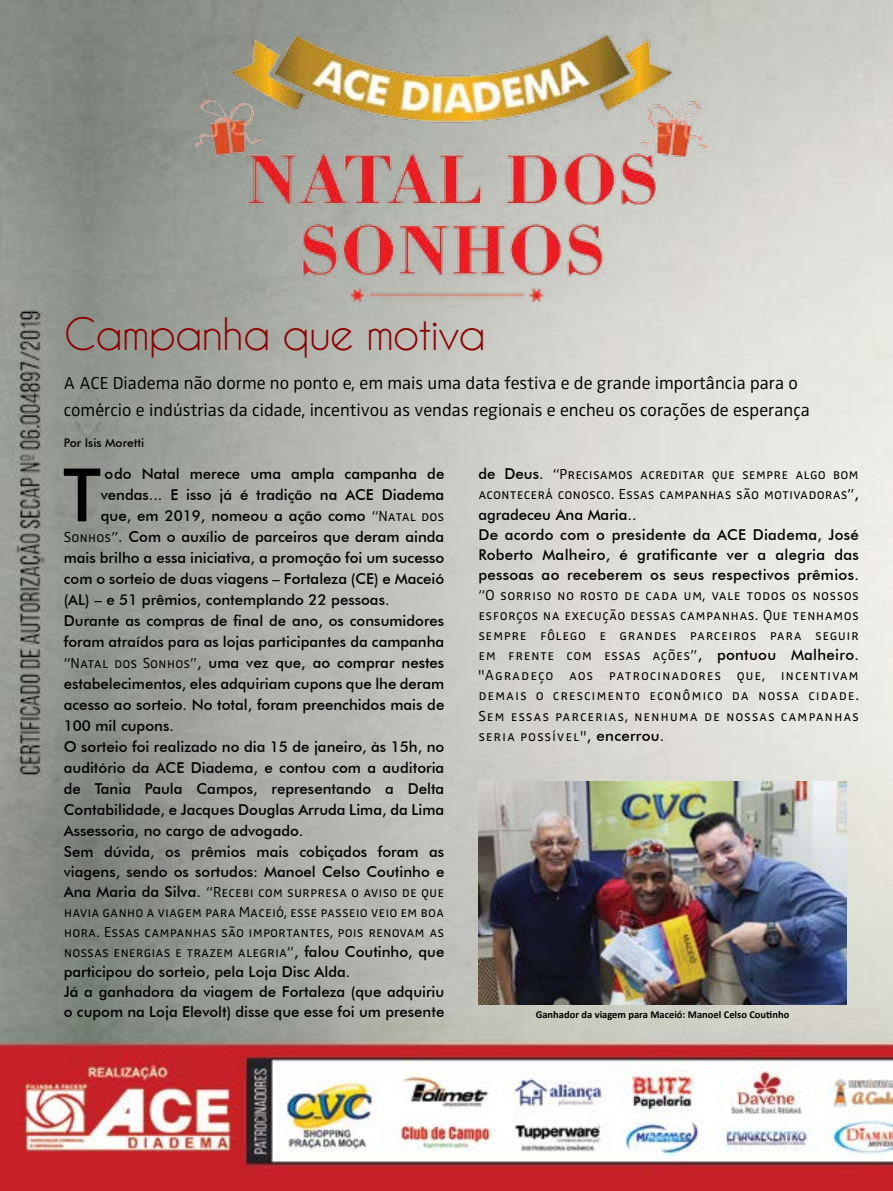
<style>
.page{position:relative;width:893px;height:1191px;background:#fff}
.page>*{position:absolute;margin:0;border:0;box-sizing:border-box;transform-origin:0 0}
.t1{font:500 73.8px "Futura BT";color:#000}
.t2{font:42px "Caviar Dreams";letter-spacing:-.03em;color:#8b0304}
.t3{font:18px/27px "Zwo LF w 3";color:#000}
.t4{font:500 15px/20.1px "Futura BT";color:#000}
.t5{font:15px/20.1px "Zwo LF w 3 SC";color:#000;text-align:justify}
.t6{font:500 15px/20.1px "Futura BT";letter-spacing:.02em;color:#000}
.t7{font:500 12px "Futura BT";color:#000}
.t8{font:700 10.5px "Calibri";color:#000}
.s1{color:#939598}
.s2{font-family:"Zwo LF w 3 SC";font-weight:400}
.s3{font-family:"Futura BT";font-weight:500}
</style>
<div class="page">
<img style="left:0;top:0;width:893px;height:1191px">
<img style="left:195px;top:34px;width:511px;height:267px">
<img style="left:478px;top:781px;width:369px;height:224px">
<h2 class="t2" style="left:64px;top:308px;width:424px">Campanha que motiva</h2>
<p class="t3" style="left:64px;top:369px;width:748px">A ACE Diadema não dorme no ponto e, em mais uma data festiva e de grande importância para o comércio e indústrias da cidade, incentivou as vendas regionais e encheu os corações de esperança</p>
<p class="t7" style="left:64px;top:436px;width:82px">Por Isis Moretti</p>
<h1 class="t1" style="left:63px;top:450px;width:39px">T</h1>
<p class="t4" style="left:101px;top:464px;width:345px"><span class="s1">.</span>odo Natal merece uma ampla campanha de</p>
<p class="t4" style="left:101px;top:485px;width:345px">vendas... E isso já é tradição na ACE Diadema</p>
<p class="t4" style="left:101px;top:506px;width:345px">que, em 2019, nomeou a ação como <span class="s2">“Natal dos</span></p>
<p class="t4" style="left:64px;top:527px;width:382px"><span class="s2">Sonhos”</span>. Com o auxílio de parceiros que deram ainda</p>
<p class="t4" style="left:64px;top:548px;width:382px">mais brilho a essa iniciativa, a promoção foi um sucesso</p>
<p class="t4" style="left:64px;top:569px;width:382px">com o sorteio de duas viagens – Fortaleza (CE) e Maceió</p>
<p class="t4" style="left:64px;top:590px;width:327px">(AL) – e 51 prêmios, contemplando 22 pessoas.</p>
<p class="t4" style="left:64px;top:611px;width:382px">Durante as compras de final de ano, os consumidores</p>
<p class="t4" style="left:64px;top:632px;width:382px">foram atraídos para as lojas participantes da campanha</p>
<p class="t4" style="left:64px;top:653px;width:382px"><span class="s2">“Natal dos Sonhos”</span>, uma vez que, ao comprar nestes</p>
<p class="t4" style="left:64px;top:674px;width:382px">estabelecimentos, eles adquiriam cupons que lhe deram</p>
<p class="t4" style="left:64px;top:695px;width:382px">acesso ao sorteio. No total, foram preenchidos mais de</p>
<p class="t4" style="left:64px;top:716px;width:112px">100 mil cupons.</p>
<p class="t4" style="left:64px;top:737px;width:382px">O sorteio foi realizado no dia 15 de janeiro, às 15h, no</p>
<p class="t4" style="left:64px;top:758px;width:382px">auditório da ACE Diadema, e contou com a auditoria</p>
<p class="t4" style="left:64px;top:779px;width:382px">de Tania Paula Campos, representando a Delta</p>
<p class="t4" style="left:64px;top:800px;width:382px">Contabilidade, e Jacques Douglas Arruda Lima, da Lima</p>
<p class="t4" style="left:64px;top:821px;width:241px">Assessoria, no cargo de advogado.</p>
<p class="t4" style="left:64px;top:841px;width:382px">Sem dúvida, os prêmios mais cobiçados foram as</p>
<p class="t4" style="left:64px;top:861px;width:382px">viagens, sendo os sortudos: Manoel Celso Coutinho e</p>
<p class="t5" style="left:64px;top:881px;width:382px"><span class="s3">Ana Maria da Silva.</span> “Recebi com surpresa o aviso de que havia ganho a viagem para Maceió, esse passeio veio em boa hora. Essas campanhas são importantes, pois renovam as nossas energias e trazem alegria”<span class="s3">, falou Coutinho, que</span></p>
<p class="t4" style="left:64px;top:961px;width:382px">participou do sorteio, pela Loja Disc Alda.<br>Já a ganhadora da viagem de Fortaleza (que adquiriu o cupom na Loja Elevolt) disse que esse foi um presente</p>
<p class="t5" style="left:478px;top:464px;width:382px"><span class="s3">de Deus.</span> “Precisamos acreditar que sempre algo bom acontecerá conosco. Essas campanhas são motivadoras”<span class="s3">,</span></p>
<p class="t6" style="left:478px;top:504px;width:382px">agradeceu Ana Maria..<br>De acordo com o presidente da ACE Diadema, José Roberto Malheiro, é gratificante ver a alegria das pessoas ao receberem os seus respectivos prêmios.</p>
<p class="t5" style="left:478px;top:585px;width:382px">“O sorriso no rosto de cada um, vale todos os nossos esforços na execução dessas campanhas. Que tenhamos sempre fôlego e grandes parceiros para seguir em frente com essas ações”<span class="s3">, pontuou Malheiro. </span>"Agradeço aos patrocinadores que, incentivam demais o crescimento econômico da nossa cidade.<br>Sem essas parcerias, nenhuma de nossas campanhas seria possível"<span class="s3">, encerrou.</span></p>
<p class="t8" style="left:536px;top:1007px;width:255px">Ganhador da viagem para Maceió: Manoel Celso Coutinho</p>
</div>
